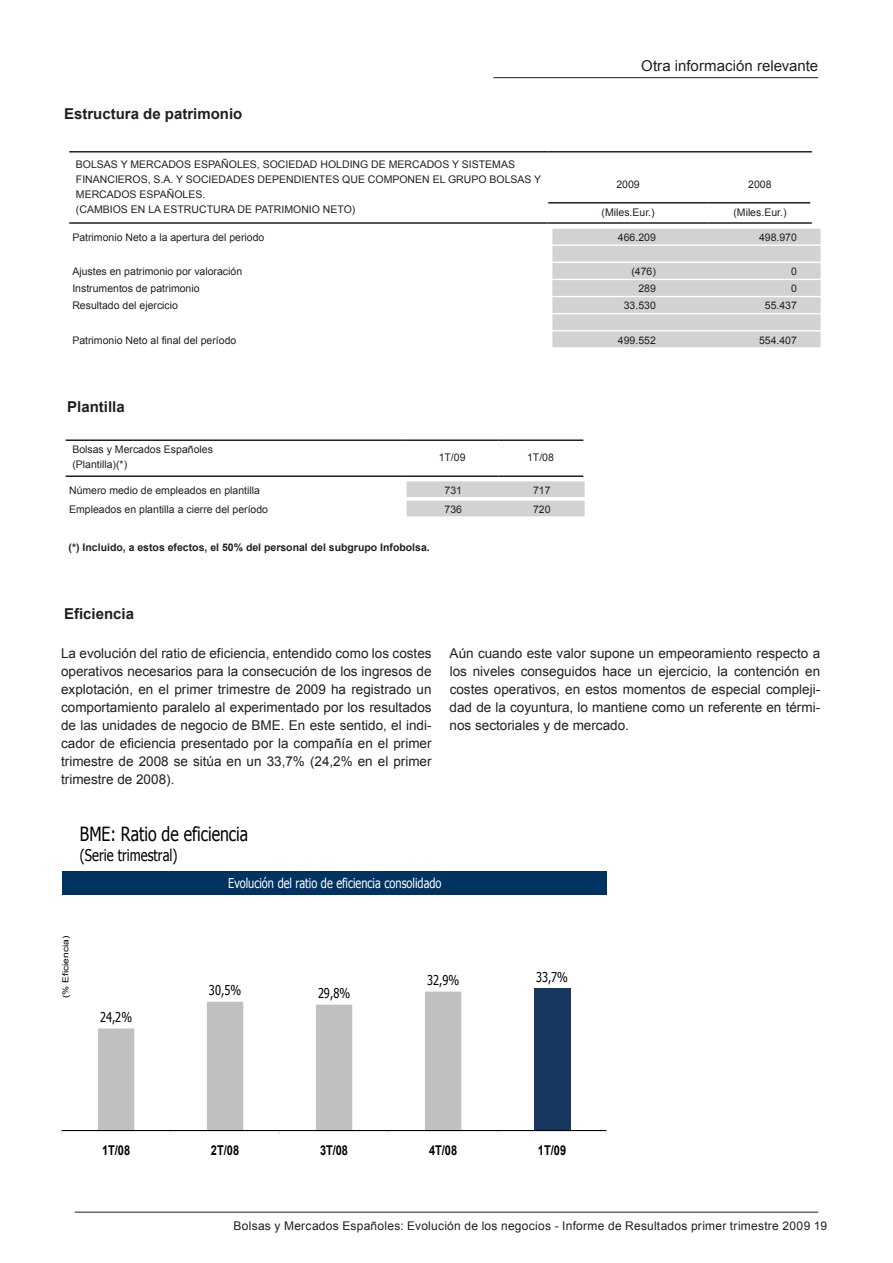
<style>
.page{position:relative;width:893px;height:1263px;background:#fff}
.page>*{position:absolute;margin:0;border:0;box-sizing:border-box;transform-origin:0 0}
.t1{font:19.5px "Tahoma";color:#000;scale:.81 1}
.t2{font:16.05px "Tahoma";color:#000;scale:.81 1}
.t3{font:700 15px "Arial";color:#231f20}
.t4{font:15px "Arial";color:#231f20}
.t5{font:13.5px/18px "Arial";color:#231f20;text-align:justify}
.t6{font:13.5px "Tahoma";letter-spacing:-.005em;color:#fff;scale:.81 1}
.t7{font:13.5px "Tahoma";color:#000;scale:.81 1}
.t8{font:700 13.5px "Arial";letter-spacing:-.005em;color:#000;scale:.81 1}
.t9{font:12px "Arial";letter-spacing:.02em;color:#231f20}
.t10{font:10.5px/15px "Arial";color:#231f20}
.t11{font:700 10.5px "Arial";color:#231f20}
.t12{font:8.25px "Arial";color:#000;scale:1.23 1}
</style>
<div class="page">
<div style="left:407px;top:481px;width:178px;height:16px;background:#d1d2d4"></div>
<div style="left:407px;top:501px;width:178px;height:15px;background:#d1d2d4"></div>
<div style="left:63px;top:872px;width:544px;height:23px;background:#003362"></div>
<div style="left:534px;top:988px;width:36px;height:142px;background:#17375e"></div>
<svg style="left:98px;top:991px;width:363px;height:139px"></svg>
<hr style="left:61px;top:1130px;width:545px;height:1px;background:#000">
<hr style="left:69px;top:151px;width:478px;height:2px;background:#231f20">
<hr style="left:547px;top:151px;width:162px;height:2px;background:#231f20">
<hr style="left:709px;top:151px;width:103px;height:2px;background:#231f20">
<hr style="left:548px;top:202px;width:161px;height:2px;background:#231f20">
<hr style="left:709px;top:202px;width:101px;height:2px;background:#231f20">
<hr style="left:69px;top:222px;width:478px;height:2px;background:#231f20">
<hr style="left:547px;top:222px;width:162px;height:2px;background:#231f20">
<hr style="left:709px;top:222px;width:103px;height:2px;background:#231f20">
<hr style="left:66px;top:439px;width:340px;height:2px;background:#231f20">
<hr style="left:406px;top:439px;width:92px;height:2px;background:#231f20">
<hr style="left:498px;top:439px;width:85px;height:2px;background:#231f20">
<hr style="left:66px;top:475px;width:340px;height:2px;background:#231f20">
<hr style="left:406px;top:475px;width:92px;height:2px;background:#231f20">
<hr style="left:498px;top:475px;width:85px;height:2px;background:#231f20">
<div style="left:552px;top:229px;width:269px;height:15px;background:#d1d2d4"></div>
<div style="left:552px;top:246px;width:269px;height:16px;background:#d1d2d4"></div>
<div style="left:552px;top:263px;width:269px;height:16px;background:#d1d2d4"></div>
<div style="left:552px;top:280px;width:269px;height:16px;background:#d1d2d4"></div>
<div style="left:552px;top:297px;width:269px;height:16px;background:#d1d2d4"></div>
<div style="left:552px;top:314px;width:269px;height:16px;background:#d1d2d4"></div>
<div style="left:552px;top:331px;width:269px;height:16px;background:#d1d2d4"></div>
<hr style="left:493px;top:77px;width:325px;height:1px;background:#231f20">
<hr style="left:75px;top:1212px;width:743px;height:1px;background:#231f20">
<p class="t3" style="left:64px;top:104px;width:180px">Estructura de patrimonio</p>
<p class="t10" style="left:76px;top:157px;width:467px">BOLSAS Y MERCADOS ESPAÑOLES, SOCIEDAD HOLDING DE MERCADOS Y SISTEMAS FINANCIEROS, S.A. Y SOCIEDADES DEPENDIENTES QUE COMPONEN EL GRUPO BOLSAS Y MERCADOS ESPAÑOLES.<br>(CAMBIOS EN LA ESTRUCTURA DE PATRIMONIO NETO)</p>
<p class="t4" style="left:641px;top:56px;width:179px">Otra información relevante</p>
<p class="t10" style="left:616px;top:176px;width:25px">2009</p>
<p class="t10" style="left:748px;top:176px;width:25px">2008</p>
<p class="t10" style="left:602px;top:205px;width:55px">(Miles.Eur.)</p>
<p class="t10" style="left:733px;top:205px;width:55px">(Miles.Eur.)</p>
<p class="t10" style="left:72px;top:230px;width:194px">Patrimonio Neto a la apertura del periodo</p>
<p class="t10" style="left:618px;top:230px;width:39px">466.209</p>
<p class="t10" style="left:759px;top:230px;width:39px">498.970</p>
<p class="t10" style="left:72px;top:264px;width:171px">Ajustes en patrimonio por valoración</p>
<p class="t10" style="left:631px;top:264px;width:26px">(476)</p>
<p class="t10" style="left:791px;top:264px;width:7px">0</p>
<p class="t10" style="left:72px;top:281px;width:129px">Instrumentos de patrimonio</p>
<p class="t10" style="left:638px;top:281px;width:19px">289</p>
<p class="t10" style="left:791px;top:281px;width:7px">0</p>
<p class="t10" style="left:72px;top:298px;width:107px">Resultado del ejercicio</p>
<p class="t10" style="left:624px;top:298px;width:34px">33.530</p>
<p class="t10" style="left:765px;top:298px;width:34px">55.437</p>
<p class="t10" style="left:72px;top:333px;width:165px">Patrimonio Neto al final del período</p>
<p class="t10" style="left:618px;top:333px;width:39px">499.552</p>
<p class="t10" style="left:759px;top:333px;width:39px">554.407</p>
<p class="t3" style="left:67px;top:397px;width:59px">Plantilla</p>
<p class="t10" style="left:72px;top:442px;width:142px">Bolsas y Mercados Españoles (Plantilla)(*)</p>
<p class="t10" style="left:439px;top:450px;width:28px">1T/09</p>
<p class="t10" style="left:527px;top:450px;width:28px">1T/08</p>
<p class="t10" style="left:69px;top:482px;width:192px">Número medio de empleados en plantilla</p>
<p class="t10" style="left:445px;top:482px;width:19px">731</p>
<p class="t10" style="left:533px;top:482px;width:19px">717</p>
<p class="t10" style="left:69px;top:502px;width:201px">Empleados en plantilla a cierre del período</p>
<p class="t10" style="left:445px;top:502px;width:19px">736</p>
<p class="t10" style="left:533px;top:502px;width:19px">720</p>
<p class="t11" style="left:69px;top:540px;width:363px">(*) Incluido, a estos efectos, el 50% del personal del subgrupo Infobolsa.</p>
<p class="t3" style="left:64px;top:604px;width:72px">Eficiencia</p>
<p class="t5" style="left:61px;top:644px;width:372px">La evolución del ratio de eficiencia, entendido como los costes operativos necesarios para la consecución de los ingresos de explotación, en el primer trimestre de 2009 ha registrado un comportamiento paralelo al experimentado por los resultados de las unidades de negocio de BME. En este sentido, el indi&shy;cador de eficiencia presentado por la compañía en el primer trimestre de 2008 se sitúa en un 33,7% (24,2% en el primer trimestre de 2008).</p>
<p class="t5" style="left:450px;top:644px;width:372px">Aún cuando este valor supone un empeoramiento respecto a los niveles conseguidos hace un ejercicio, la contención en costes operativos, en estos momentos de especial compleji&shy;dad de la coyuntura, lo mantiene como un referente en térmi&shy;nos sectoriales y de mercado.</p>
<h1 class="t1" style="left:80px;top:821px;width:209px">BME: Ratio de eficiencia</h1>
<p class="t2" style="left:80px;top:844px;width:122px">(Serie trimestral)</p>
<p class="t12" style="left:60px;top:998px;width:52px;rotate:-90deg">(% Eficiencia)</p>
<p class="t7" style="left:100px;top:1008px;width:41px">24,2%</p>
<p class="t6" style="left:228px;top:874px;width:265px">Evolución del ratio de eficiencia consolidado</p>
<p class="t7" style="left:209px;top:981px;width:41px">30,5%</p>
<p class="t7" style="left:318px;top:984px;width:41px">29,8%</p>
<p class="t7" style="left:427px;top:971px;width:41px">32,9%</p>
<p class="t7" style="left:536px;top:968px;width:41px">33,7%</p>
<p class="t8" style="left:102px;top:1141px;width:36px">1T/08</p>
<p class="t8" style="left:211px;top:1141px;width:36px">2T/08</p>
<p class="t8" style="left:320px;top:1141px;width:36px">3T/08</p>
<p class="t8" style="left:429px;top:1141px;width:36px">4T/08</p>
<p class="t8" style="left:538px;top:1141px;width:36px">1T/09</p>
<p class="t9" style="left:234px;top:1218px;width:595px">Bolsas y Mercados Españoles: Evolución de los negocios - Informe de Resultados primer trimestre 2009 19</p>
</div>
